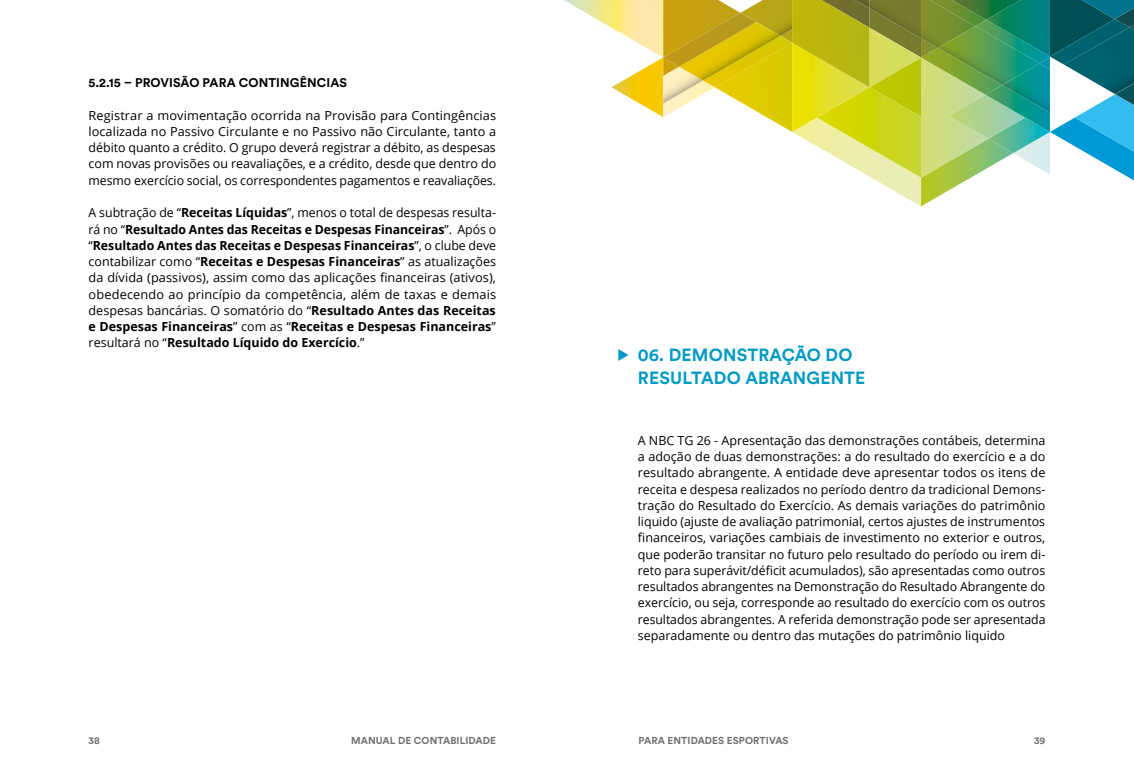
<style>
.page{position:relative;width:1134px;height:780px;background:#fff}
.page>*{position:absolute;margin:0;border:0;box-sizing:border-box;transform-origin:0 0}
.t1{font:17.5px/22.5px "Circular Std Bold";letter-spacing:.01em;color:#009ac4}
.t2{font:12.5px/16.2px "Open Sans";color:#000;text-align:justify}
.t3{font:12.5px "Circular Std Bold";letter-spacing:.01em;color:#000}
.t4{font:10px "Circular Std Bold";letter-spacing:.01em;color:#706f6f}
.s1{font-weight:700}
</style>
<div class="page">
<img style="left:921px;top:153px;width:92px;height:53px">
<img style="left:715px;top:87px;width:77px;height:45px">
<img style="left:611px;top:57px;width:52px;height:60px">
<img style="left:564px;top:0;width:154px;height:57px">
<img style="left:921px;top:95px;width:67px;height:83px">
<img style="left:1050px;top:117px;width:84px;height:63px">
<img style="left:1020px;top:0;width:95px;height:19px">
<img style="left:1075px;top:95px;width:59px;height:57px">
<img style="left:1013px;top:153px;width:37px;height:21px">
<img style="left:988px;top:132px;width:62px;height:21px">
<img style="left:949px;top:95px;width:76px;height:44px">
<img style="left:975px;top:0;width:45px;height:19px">
<img style="left:921px;top:19px;width:194px;height:76px">
<img style="left:921px;top:57px;width:64px;height:38px">
<img style="left:985px;top:57px;width:65px;height:75px">
<img style="left:1025px;top:117px;width:25px;height:15px">
<img style="left:985px;top:95px;width:40px;height:22px">
<img style="left:1050px;top:19px;width:65px;height:45px">
<img style="left:792px;top:132px;width:129px;height:74px">
<img style="left:1115px;top:94px;width:19px;height:11px">
<img style="left:1115px;top:8px;width:19px;height:19px">
<img style="left:792px;top:38px;width:129px;height:94px">
<img style="left:792px;top:0;width:77px;height:87px">
<img style="left:870px;top:68px;width:33px;height:19px">
<img style="left:663px;top:87px;width:52px;height:30px">
<img style="left:703px;top:36px;width:89px;height:51px">
<img style="left:718px;top:0;width:22px;height:13px">
<img style="left:740px;top:0;width:52px;height:36px">
<img style="left:663px;top:76px;width:40px;height:28px">
<img style="left:679px;top:22px;width:101px;height:58px">
<img style="left:663px;top:67px;width:77px;height:9px">
<img style="left:663px;top:13px;width:93px;height:54px">
<img style="left:921px;top:0;width:54px;height:48px">
<img style="left:938px;top:26px;width:101px;height:59px">
<img style="left:1002px;top:63px;width:48px;height:50px">
<img style="left:869px;top:0;width:52px;height:38px">
<img style="left:855px;top:0;width:14px;height:8px">
<img style="left:1064px;top:27px;width:70px;height:67px">
<svg style="left:1129px;top:25px;width:5px;height:5px"></svg>
<svg style="left:618px;top:349px;width:11px;height:12px"></svg>
<p class="t3" style="left:89px;top:75px;width:260px">5.2.15 – PROVISÃO PARA CONTINGÊNCIAS</p>
<p class="t2" style="left:89px;top:107px;width:409px">Registrar a movimentação ocorrida na Provisão para Contingências localizada no Passivo Circulante e no Passivo não Circulante, tanto a débito quanto a crédito. O grupo deverá registrar a débito, as despesas com novas provisões ou reavaliações, e a crédito, desde que dentro do mesmo exercício social, os correspondentes pagamentos e reavaliações.</p>
<p class="t2" style="left:89px;top:204px;width:409px">A subtração de “<span class="s1">Receitas Líquidas</span>”, menos o total de despesas resulta&shy;rá no “<span class="s1">Resultado Antes das Receitas e Despesas Financeiras</span>”. Após o “<span class="s1">Resultado Antes das Receitas e Despesas Financeiras</span>”, o clube deve contabilizar como “<span class="s1">Receitas e Despesas Financeiras</span>” as atualizações da dívida (passivos), assim como das aplicações financeiras (ativos), obedecendo ao princípio da competência, além de taxas e demais despesas bancárias. O somatório do “<span class="s1">Resultado Antes das Receitas e Despesas Financeiras</span>” com as “<span class="s1">Receitas e Despesas Financeiras</span>” resultará no “<span class="s1">Resultado Líquido do Exercício</span>.”</p>
<h1 class="t1" style="left:638px;top:344px;width:229px">06. DEMONSTRAÇÃO DO<br>RESULTADO ABRANGENTE</h1>
<p class="t2" style="left:638px;top:432px;width:409px">A NBC TG 26 - Apresentação das demonstrações contábeis, determina a adoção de duas demonstrações: a do resultado do exercício e a do resultado abrangente. A entidade deve apresentar todos os itens de receita e despesa realizados no período dentro da tradicional Demons&shy;tração do Resultado do Exercício. As demais variações do patrimônio liquido (ajuste de avaliação patrimonial, certos ajustes de instrumentos financeiros, variações cambiais de investimento no exterior e outros, que poderão transitar no futuro pelo resultado do período ou irem di&shy;reto para superávit/déficit acumulados), são apresentadas como outros resultados abrangentes na Demonstração do Resultado Abrangente do exercício, ou seja, corresponde ao resultado do exercício com os outros resultados abrangentes. A referida demonstração pode ser apresentada separadamente ou dentro das mutações do patrimônio liquido</p>
<p class="t4" style="left:89px;top:733px;width:13px">38</p>
<p class="t4" style="left:351px;top:733px;width:146px">MANUAL DE CONTABILIDADE</p>
<p class="t4" style="left:638px;top:733px;width:152px">PARA ENTIDADES ESPORTIVAS</p>
<p class="t4" style="left:1034px;top:733px;width:13px">39</p>
</div>
